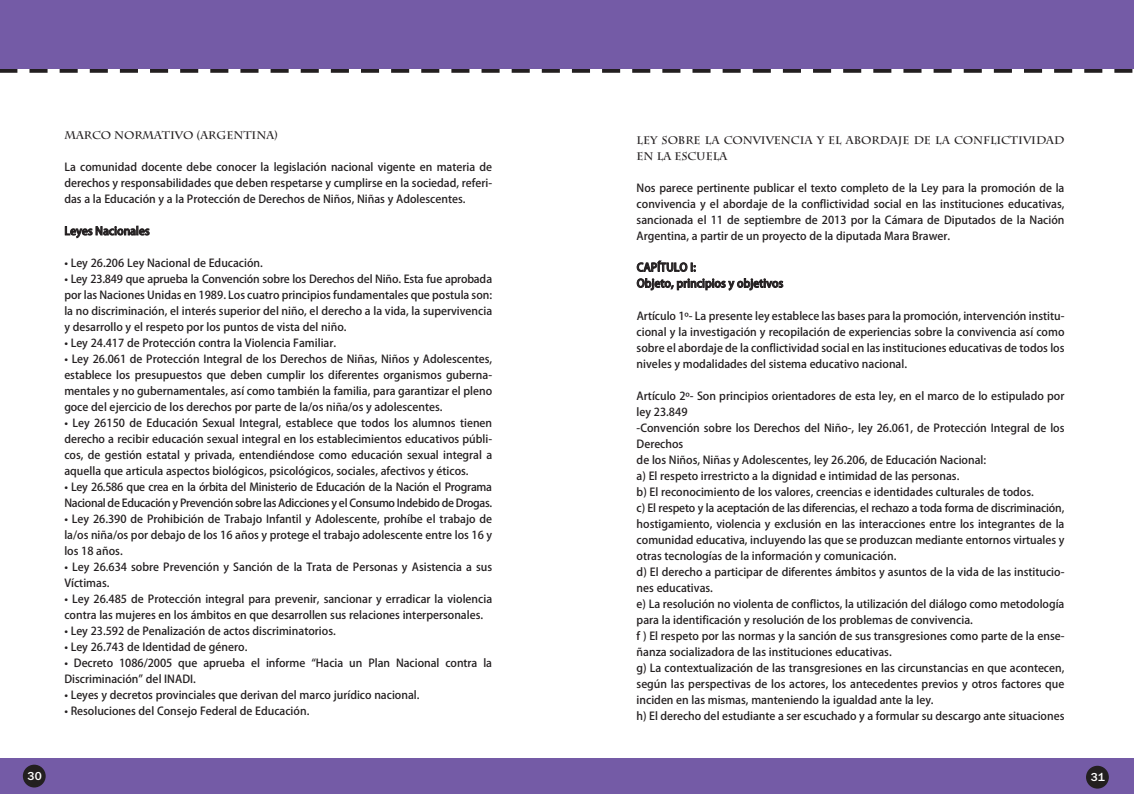
<style>
.page{position:relative;width:1134px;height:794px;background:#fff}
.page>*{position:absolute;margin:0;border:0;box-sizing:border-box;transform-origin:0 0}
.t1{font:500 12px "Franklin Gothic";color:#fff}
.t2{font:500 11px/16px "Koz Go Pro";color:#231f20;text-align:justify}
.t3{font:500 11px/16px "Koz Go Pro";letter-spacing:-.03em;color:#231f20}
.t4{font:700 11px/16px "Charlemagne Std";color:#231f20}
</style>
<div class="page">
<div style="left:0;top:758px;width:1134px;height:36px;background:#745ba6"></div>
<div style="left:23px;top:764px;width:23px;height:23px;background:#231f20;border-radius:50%"></div>
<div style="left:1086px;top:765px;width:23px;height:23px;background:#231f20;border-radius:50%"></div>
<svg style="left:17px;top:69px;width:1086px;height:4px"></svg>
<div style="left:0;top:67px;width:17px;height:6px;background:#231f20"></div>
<div style="left:1114px;top:67px;width:18px;height:6px;background:#231f20"></div>
<div style="left:0;top:0;width:1134px;height:69px;background:#745ba6"></div>
<p class="t4" style="left:64px;top:127px;width:215px">MARCO NORMATIVO (ARGENTINA)</p>
<p class="t2" style="left:64px;top:160px;width:429px">La comunidad docente debe conocer la legislación nacional vigente en materia de derechos y responsabilidades que deben respetarse y cumplirse en la sociedad, referi&shy;das a la Educación y a la Protección de Derechos de Niños, Niñas y Adolescentes.</p>
<p class="t2" style="left:64px;top:223px;width:87px">Leyes Nacionales</p>
<p class="t2" style="left:64px;top:256px;width:200px">• Ley 26.206 Ley Nacional de Educación.</p>
<p class="t2" style="left:64px;top:272px;width:429px">• Ley 23.849 que aprueba la Convención sobre los Derechos del Niño. Esta fue aprobada por las Naciones Unidas en 1989. Los cuatro principios fundamentales que postula son: la no discriminación, el interés superior del niño, el derecho a la vida, la supervivencia y desarrollo y el respeto por los puntos de vista del niño.</p>
<p class="t2" style="left:64px;top:336px;width:273px">• Ley 24.417 de Protección contra la Violencia Familiar.</p>
<p class="t2" style="left:64px;top:352px;width:429px">• Ley 26.061 de Protección Integral de los Derechos de Niñas, Niños y Adolescentes, establece los presupuestos que deben cumplir los diferentes organismos guberna&shy;mentales y no gubernamentales, así como también la familia, para garantizar el pleno goce del ejercicio de los derechos por parte de la/os niña/os y adolescentes.</p>
<p class="t2" style="left:64px;top:416px;width:429px">• Ley 26150 de Educación Sexual Integral, establece que todos los alumnos tienen derecho a recibir educación sexual integral en los establecimientos educativos públi&shy;cos, de gestión estatal y privada, entendiéndose como educación sexual integral a aquella que articula aspectos biológicos, psicológicos, sociales, afectivos y éticos.</p>
<p class="t3" style="left:64px;top:480px;width:429px">• Ley 26.586 que crea en la órbita del Ministerio de Educación de la Nación el Programa<br>Nacional de Educación y Prevención sobre las Adicciones y el Consumo Indebido de Drogas.</p>
<p class="t2" style="left:64px;top:512px;width:429px">• Ley 26.390 de Prohibición de Trabajo Infantil y Adolescente, prohíbe el trabajo de la/os niña/os por debajo de los 16 años y protege el trabajo adolescente entre los 16 y los 18 años.</p>
<p class="t2" style="left:64px;top:560px;width:429px">• Ley 26.634 sobre Prevención y Sanción de la Trata de Personas y Asistencia a sus<br>Víctimas.</p>
<p class="t2" style="left:64px;top:592px;width:429px">• Ley 26.485 de Protección integral para prevenir, sancionar y erradicar la violencia contra las mujeres en los ámbitos en que desarrollen sus relaciones interpersonales.</p>
<p class="t2" style="left:64px;top:624px;width:273px">• Ley 23.592 de Penalización de actos discriminatorios.</p>
<p class="t2" style="left:64px;top:640px;width:185px">• Ley 26.743 de Identidad de género.</p>
<p class="t2" style="left:64px;top:656px;width:429px">• Decreto 1086/2005 que aprueba el informe “Hacia un Plan Nacional contra la<br>Discriminación” del INADI.</p>
<p class="t2" style="left:64px;top:688px;width:357px">• Leyes y decretos provinciales que derivan del marco jurídico nacional.</p>
<p class="t2" style="left:64px;top:704px;width:246px">• Resoluciones del Consejo Federal de Educación.</p>
<p class="t4" style="left:637px;top:132px;width:429px">LEY SOBRE LA CONVIVENCIA Y EL ABORDAJE DE LA CONFLICTIVIDAD<br>EN LA ESCUELA</p>
<p class="t2" style="left:637px;top:180px;width:429px">Nos parece pertinente publicar el texto completo de la Ley para la promoción de la convivencia y el abordaje de la conflictividad social en las instituciones educativas, sancionada el 11 de septiembre de 2013 por la Cámara de Diputados de la Nación Argentina, a partir de un proyecto de la diputada Mara Brawer.</p>
<p class="t2" style="left:637px;top:260px;width:148px">CAPÍTULO I:<br>Objeto, principios y objetivos</p>
<p class="t2" style="left:637px;top:308px;width:429px">Artículo 1º- La presente ley establece las bases para la promoción, intervención institu&shy;cional y la investigación y recopilación de experiencias sobre la convivencia así como sobre el abordaje de la conflictividad social en las instituciones educativas de todos los niveles y modalidades del sistema educativo nacional.</p>
<p class="t2" style="left:637px;top:388px;width:429px;text-align:left">Artículo 2º- Son principios orientadores de esta ley, en el marco de lo estipulado por ley 23.849<br>-Convención sobre los Derechos del Niño-, ley 26.061, de Protección Integral de los Derechos<br>de los Niños, Niñas y Adolescentes, ley 26.206, de Educación Nacional:<br>a) El respeto irrestricto a la dignidad e intimidad de las personas.<br>b) El reconocimiento de los valores, creencias e identidades culturales de todos.<br>c) El respeto y la aceptación de las diferencias, el rechazo a toda forma de discriminación, hostigamiento, violencia y exclusión en las interacciones entre los integrantes de la comunidad educativa, incluyendo las que se produzcan mediante entornos virtuales y otras tecnologías de la información y comunicación.<br>d) El derecho a participar de diferentes ámbitos y asuntos de la vida de las institucio&shy;nes educativas.<br>e) La resolución no violenta de conflictos, la utilización del diálogo como metodología para la identificación y resolución de los problemas de convivencia.<br>f ) El respeto por las normas y la sanción de sus transgresiones como parte de la ense&shy;ñanza socializadora de las instituciones educativas.<br>g) La contextualización de las transgresiones en las circunstancias en que acontecen, según las perspectivas de los actores, los antecedentes previos y otros factores que inciden en las mismas, manteniendo la igualdad ante la ley.<br>h) El derecho del estudiante a ser escuchado y a formular su descargo ante situaciones</p>
<p class="t1" style="left:28px;top:768px;width:16px">30</p>
<p class="t1" style="left:1091px;top:769px;width:15px">31</p>
</div>
